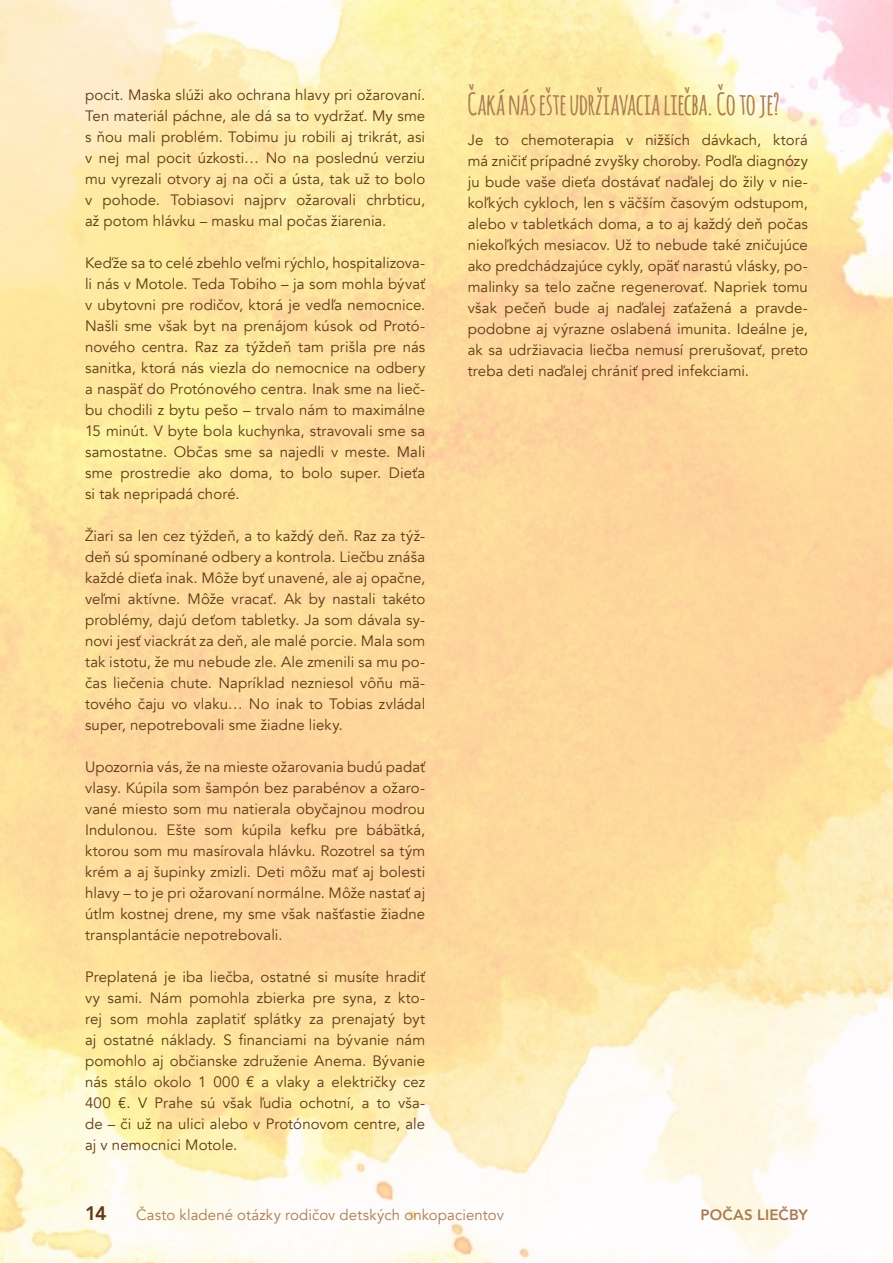
<style>
.page{position:relative;width:893px;height:1263px;background:#fff}
.page>*{position:absolute;margin:0;border:0;box-sizing:border-box;transform-origin:0 0}
.t1{font:700 30px "Amatic";color:#a97c51}
.t2{font:800 19.5px "Avenir";color:#5f3916}
.t3{font:15px/21px "Avenir";letter-spacing:.005em;color:#5f3916;text-align:justify}
.t4{font:15px "Avenir";letter-spacing:.005em;color:#a97c51}
.t5{font:800 15px "Avenir";letter-spacing:.005em;color:#a97c51}
</style>
<div class="page">
<p class="t3" style="left:85px;top:85px;width:342px">pocit. Maska slúži ako ochrana hlavy pri ožarovaní.<br>Ten materiál páchne, ale dá sa to vydržať. My sme s ňou mali problém. Tobimu ju robili aj trikrát, asi v nej mal pocit úzkosti… No na poslednú verziu mu vyrezali otvory aj na oči a ústa, tak už to bolo v pohode. Tobiasovi najprv ožarovali chrbticu, až potom hlávku – masku mal počas žiarenia.</p>
<p class="t3" style="left:85px;top:253px;width:342px">Keďže sa to celé zbehlo veľmi rýchlo, hospitalizova&shy;li nás v Motole. Teda Tobiho – ja som mohla bývať v ubytovni pre rodičov, ktorá je vedľa nemocnice.<br>Našli sme však byt na prenájom kúsok od Protó&shy;nového centra. Raz za týždeň tam prišla pre nás sanitka, ktorá nás viezla do nemocnice na odbery a naspäť do Protónového centra. Inak sme na lieč&shy;bu chodili z bytu pešo – trvalo nám to maximálne 15 minút. V byte bola kuchynka, stravovali sme sa samostatne. Občas sme sa najedli v meste. Mali sme prostredie ako doma, to bolo super. Dieťa si tak nepripadá choré.</p>
<p class="t3" style="left:85px;top:526px;width:342px">Žiari sa len cez týždeň, a to každý deň. Raz za týž&shy;deň sú spomínané odbery a kontrola. Liečbu znáša každé dieťa inak. Môže byť unavené, ale aj opačne, veľmi aktívne. Môže vracať. Ak by nastali takéto problémy, dajú deťom tabletky. Ja som dávala sy&shy;novi jesť viackrát za deň, ale malé porcie. Mala som tak istotu, že mu nebude zle. Ale zmenili sa mu po&shy;čas liečenia chute. Napríklad nezniesol vôňu mä&shy;tového čaju vo vlaku… No inak to Tobias zvládal super, nepotrebovali sme žiadne lieky.</p>
<p class="t3" style="left:85px;top:757px;width:342px">Upozornia vás, že na mieste ožarovania budú padať vlasy. Kúpila som šampón bez parabénov a ožaro&shy;vané miesto som mu natierala obyčajnou modrou Indulonou. Ešte som kúpila kefku pre bábätká, ktorou som mu masírovala hlávku. Rozotrel sa tým krém a aj šupinky zmizli. Deti môžu mať aj bolesti hlavy – to je pri ožarovaní normálne. Môže nastať aj útlm kostnej drene, my sme však našťastie žiadne transplantácie nepotrebovali.</p>
<p class="t3" style="left:85px;top:967px;width:342px">Preplatená je iba liečba, ostatné si musíte hradiť vy sami. Nám pomohla zbierka pre syna, z kto&shy;rej som mohla zaplatiť splátky za prenajatý byt aj ostatné náklady. S financiami na bývanie nám pomohlo aj občianske združenie Anema. Bývanie nás stálo okolo 1 000 € a vlaky a električky cez 400 €. V Prahe sú však ľudia ochotní, a to vša&shy;de – či už na ulici alebo v Protónovom centre, ale aj v nemocnici Motole.</p>
<h1 class="t1" style="left:468px;top:83px;width:314px">ČAKÁ NÁS EŠTE UDRŽIAVACIA LIEČBA. ČOTOJE?</h1>
<p class="t3" style="left:468px;top:129px;width:342px">Je to chemoterapia v nižších dávkach, ktorá má zničiť prípadné zvyšky choroby. Podľa diagnózy ju bude vaše dieťa dostávať naďalej do žily v nie&shy;koľkých cykloch, len s väčším časovým odstupom, alebo v tabletkách doma, a to aj každý deň počas niekoľkých mesiacov. Už to nebude také zničujúce ako predchádzajúce cykly, opäť narastú vlásky, po&shy;malinky sa telo začne regenerovať. Napriek tomu však pečeň bude aj naďalej zaťažená a pravde&shy;podobne aj výrazne oslabená imunita. Ideálne je, ak sa udržiavacia liečba nemusí prerušovať, preto treba deti naďalej chrániť pred infekciami.</p>
<h2 class="t2" style="left:85px;top:1198px;width:23px">14</h2>
<p class="t4" style="left:136px;top:1206px;width:369px">Často kladené otázky rodičov detských onkopacientov</p>
<p class="t5" style="left:700px;top:1203px;width:109px">POČAS LIEČBY</p>
</div>
